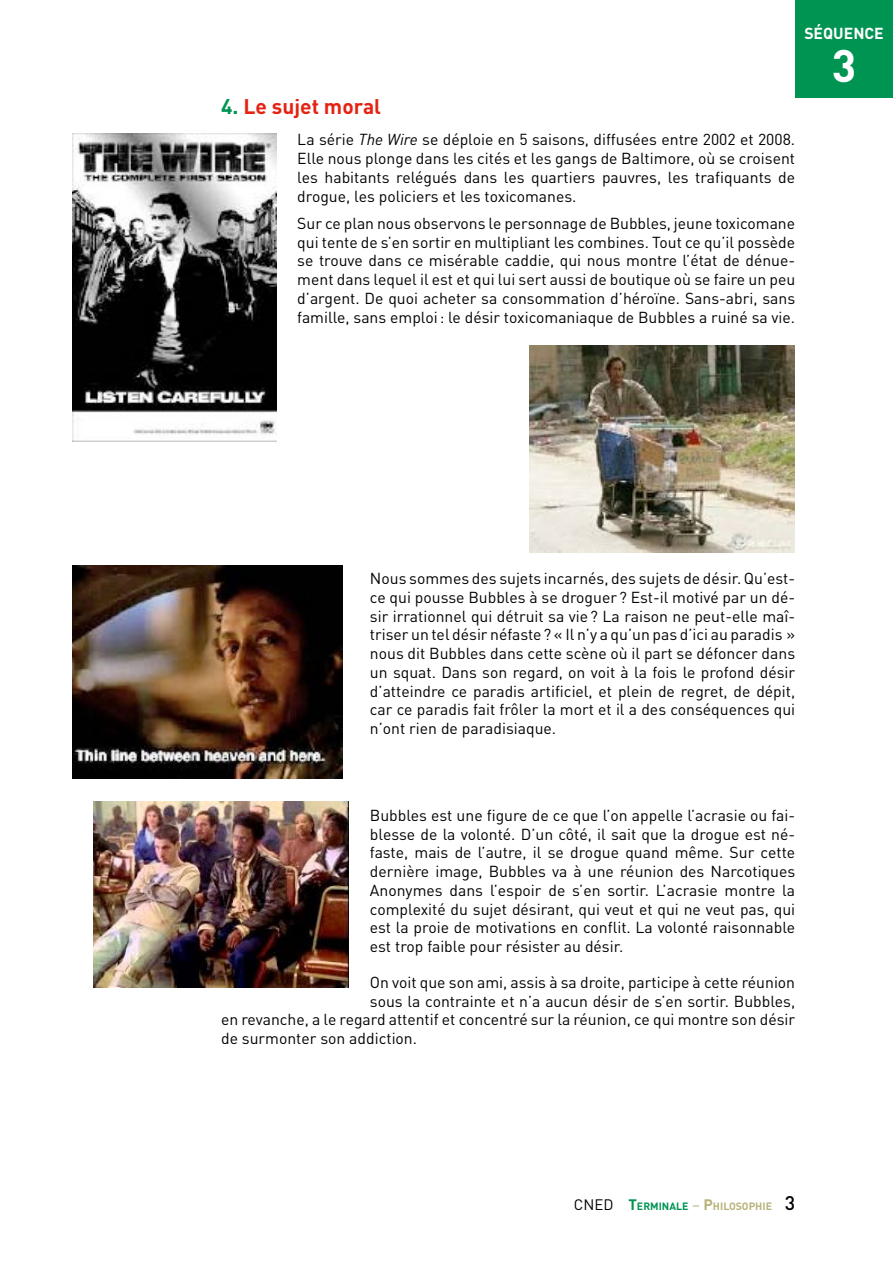
<style>
.page{position:relative;width:893px;height:1263px;background:#fff}
.page>*{position:absolute;margin:0;border:0;box-sizing:border-box;transform-origin:0 0}
.t1{font:700 45px "DINOT";color:#fff}
.t2{font:700 21px "DINOT";color:#e42313}
.t3{font:15.75px/18.8px "DINOT";color:#000;text-align:justify}
.t4{font:700 15.75px "DINOT";color:#fff}
.t5{font:700 10.5px "DINOT";color:#b7b379}
.s1{color:#009453}
.s2{font-style:italic}
.s3{font-weight:400;font-size:15px;color:#000}
.s4{font-size:15px;color:#009453}
.s5{font-weight:400;font-size:15px}
.s6{font-size:15px}
.s7{font-weight:500;font-size:19.5px;color:#000}
</style>
<div class="page">
<img style="left:72px;top:134px;width:204px;height:307px">
<img style="left:529px;top:345px;width:266px;height:207px">
<img style="left:94px;top:801px;width:255px;height:187px">
<img style="left:72px;top:566px;width:271px;height:213px">
<div style="left:795px;top:0;width:98px;height:98px;background:#009453"></div>
<h2 class="t2" style="left:221px;top:93px;width:161px"><span class="s1">4.</span> Le sujet moral</h2>
<p class="t3" style="left:297px;top:130px;width:499px">La série <span class="s2">The Wire</span> se déploie en 5 saisons, diffusées entre 2002 et 2008.<br>Elle nous plonge dans les cités et les gangs de Baltimore, où se croisent les habitants relégués dans les quartiers pauvres, les trafiquants de drogue, les policiers et les toxicomanes.</p>
<p class="t3" style="left:297px;top:213px;width:499px">Sur ce plan nous observons le personnage de Bubbles, jeune toxicomane qui tente de s’en sortir en multipliant les combines. Tout ce qu’il possède se trouve dans ce misérable caddie, qui nous montre l’état de dénue&shy;ment dans lequel il est et qui lui sert aussi de boutique où se faire un peu d’argent. De quoi acheter sa consommation d’héroïne. Sans-abri, sans famille, sans emploi: le désir toxicomaniaque de Bubbles a ruiné sa vie.</p>
<p class="t4" style="left:804px;top:23px;width:81px">SÉQUENCE</p>
<h1 class="t1" style="left:832px;top:36px;width:26px">3</h1>
<p class="t3" style="left:370px;top:569px;width:427px">Nous sommes des sujets incarnés, des sujets de désir. Qu’est&shy;ce qui pousse Bubbles à se droguer ? Est-il motivé par un dé&shy;sir irrationnel qui détruit sa vie? La raison ne peut-elle maî&shy;triser un tel désir néfaste? « Il n’y a qu’un pas d’ici au paradis » nous dit Bubbles dans cette scène où il part se défoncer dans un squat. Dans son regard, on voit à la fois le profond désir d’atteindre ce paradis artificiel, et plein de regret, de dépit, car ce paradis fait frôler la mort et il a des conséquences qui n’ont rien de paradisiaque.</p>
<p class="t3" style="left:370px;top:806px;width:427px">Bubbles est une figure de ce que l’on appelle l’acrasie ou fai&shy;blesse de la volonté. D’un côté, il sait que la drogue est né&shy;faste, mais de l’autre, il se drogue quand même. Sur cette dernière image, Bubbles va à une réunion des Narcotiques Anonymes dans l’espoir de s’en sortir. L’acrasie montre la complexité du sujet désirant, qui veut et qui ne veut pas, qui est la proie de motivations en conflit. La volonté raisonnable est trop faible pour résister au désir.</p>
<p class="t3" style="left:370px;top:972px;width:427px">On voit que son ami, assis à sa droite, participe à cette réunion</p>
<p class="t3" style="left:370px;top:991px;width:427px">sous la contrainte et n’a aucun désir de s’en sortir. Bubbles,</p>
<p class="t3" style="left:221px;top:1010px;width:575px">en revanche, a le regard attentif et concentré sur la réunion, ce qui montre son désir</p>
<p class="t3" style="left:221px;top:1029px;width:197px">de surmonter son addiction.</p>
<p class="t5" style="left:574px;top:1199px;width:223px"><span class="s3">CNED</span> <span class="s4">T</span><span class="s1">ERMINALE</span> <span class="s5">–</span> <span class="s6">P</span>HILOSOPHIE <span class="s7">3</span></p>
</div>
